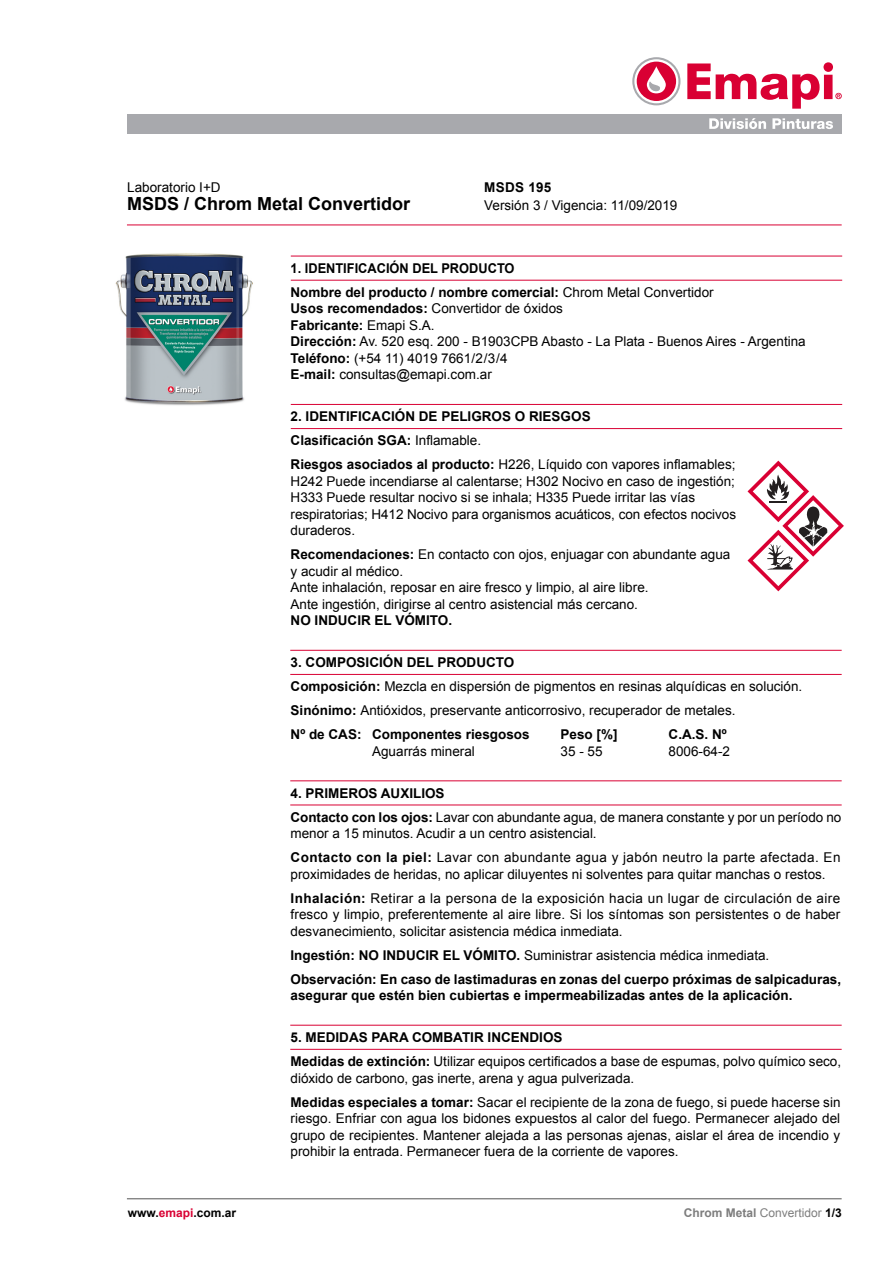
<style>
.page{position:relative;width:893px;height:1263px;background:#fff}
.page>*{position:absolute;margin:0;border:0;box-sizing:border-box;transform-origin:0 0}
.t1{font:700 18px "Arial";color:#000}
.t2{font:13.5px/16.5px "Arial";color:#000}
.t3{font:700 13.5px/24px "Arial";color:#000}
.t4{font:13.5px/24px "Arial";letter-spacing:.03em;color:#000}
.t5{font:700 13.5px/24px "Arial";color:#000;scale:.95 1}
.t6{font:12px "Arial";color:#7d7d7d}
.t7{font:700 12px "Arial";color:#000}
.s1{font-weight:400}
.s2{font-weight:700}
.s3{color:#d90033}
.s4{font-weight:700;color:#000}
</style>
<div class="page">
<hr style="left:127px;top:224px;width:715px;height:1px;background:#d90033">
<img style="left:115px;top:253px;width:138px;height:153px">
<hr style="left:127px;top:1198px;width:715px;height:1px;background:#545454">
<hr style="left:291px;top:256px;width:551px;height:1px;background:#d90033">
<hr style="left:291px;top:280px;width:551px;height:1px;background:#d90033">
<hr style="left:291px;top:404px;width:551px;height:1px;background:#d90033">
<hr style="left:291px;top:428px;width:551px;height:1px;background:#d90033">
<hr style="left:290px;top:650px;width:552px;height:1px;background:#d90033">
<hr style="left:290px;top:674px;width:552px;height:1px;background:#d90033">
<hr style="left:290px;top:780px;width:552px;height:1px;background:#d90033">
<hr style="left:290px;top:804px;width:552px;height:1px;background:#d90033">
<hr style="left:290px;top:1025px;width:552px;height:1px;background:#d90033">
<hr style="left:290px;top:1049px;width:552px;height:1px;background:#d90033">
<div style="left:127px;top:114px;width:715px;height:20px;background:#a8a9ad"></div>
<svg style="left:709px;top:118px;width:57px;height:11px"></svg>
<svg style="left:772px;top:118px;width:61px;height:11px"></svg>
<svg style="left:687px;top:62px;width:155px;height:47px"></svg>
<svg style="left:632px;top:57px;width:48px;height:48px"></svg>
<svg style="left:634px;top:59px;width:44px;height:44px"></svg>
<div style="left:637px;top:62px;width:39px;height:39px;background:#d90033;border-radius:50%"></div>
<svg style="left:647px;top:66px;width:19px;height:27px"></svg>
<svg style="left:747px;top:461px;width:97px;height:130px"></svg>
<p class="t2" style="left:127px;top:179px;width:95px">Laboratorio I+D</p>
<h1 class="t1" style="left:127px;top:194px;width:285px">MSDS / Chrom Metal Convertidor</h1>
<p class="t3" style="left:484px;top:175px;width:69px">MSDS 195</p>
<p class="t2" style="left:484px;top:197px;width:195px">Versión 3 / Vigencia: 11/09/2019</p>
<p class="t5" style="left:291px;top:256px;width:447px">1. IDENTIFICACIÓN DEL PRODUCTO<br>Nombre del producto / nombre comercial: <span class="s1">Chrom Metal Convertidor</span></p>
<p class="t2" style="left:291px;top:300px;width:517px"><span class="s2">Usos recomendados:</span> Convertidor de óxidos<br><span class="s2">Fabricante:</span> Emapi S.A.<br><span class="s2">Dirección:</span> Av. 520 esq. 200 - B1903CPB Abasto - La Plata - Buenos Aires - Argentina <span class="s2">Teléfono:</span> (+54 11) 4019 7661/2/3/4<br><span class="s2">E-mail:</span> consultas@emapi.com.ar</p>
<p class="t3" style="left:291px;top:405px;width:446px">2. IDENTIFICACIÓN DE PELIGROS O RIESGOS<br>Clasificación SGA: <span class="s1">Inflamable.<br></span>Riesgos asociados al producto: <span class="s1">H226, Líquido con vapores inflamables;</span></p>
<p class="t2" style="left:291px;top:473px;width:447px">H242 Puede incendiarse al calentarse; H302 Nocivo en caso de ingestión; H333 Puede resultar nocivo si se inhala; H335 Puede irritar las vías respiratorias; H412 Nocivo para organismos acuáticos, con efectos nocivos duraderos.</p>
<p class="t2" style="left:291px;top:546px;width:441px"><span class="s2">Recomendaciones:</span> En contacto con ojos, enjuagar con abundante agua y acudir al médico.<br>Ante inhalación, reposar en aire fresco y limpio, al aire libre.<br>Ante ingestión, dirigirse al centro asistencial más cercano.</p>
<p class="t3" style="left:291px;top:609px;width:163px">NO INDUCIR EL VÓMITO.</p>
<p class="t2" style="left:291px;top:651px;width:513px;line-height:24px"><span class="s2">3. COMPOSICIÓN DEL PRODUCTO<br>Composición:</span> Mezcla en dispersión de pigmentos en resinas alquídicas en solución.<br><span class="s2">Sinónimo:</span> Antióxidos, preservante anticorrosivo, recuperador de metales.<br><span class="s2">Nº de CAS: Componentes riesgosos</span></p>
<p class="t3" style="left:561px;top:723px;width:59px">Peso [%]</p>
<p class="t3" style="left:669px;top:723px;width:60px">C.A.S. Nº</p>
<p class="t2" style="left:372px;top:743px;width:104px">Aguarrás mineral</p>
<p class="t2" style="left:561px;top:743px;width:44px">35 - 55</p>
<p class="t2" style="left:669px;top:743px;width:63px">8006-64-2</p>
<p class="t2" style="left:291px;top:781px;width:552px;line-height:24px"><span class="s2">4. PRIMEROS AUXILIOS<br>Contacto con los ojos:</span> Lavar con abundante agua, de manera constante y por un período no</p>
<p class="t4" style="left:291px;top:822px;width:551px">menor a 15 minutos. Acudir a un centro asistencial.<br><span class="s2">Contacto con la piel:</span> Lavar con abundante agua y jabón neutro la parte afectada. En</p>
<p class="t2" style="left:291px;top:862px;width:551px;line-height:24px">proximidades de heridas, no aplicar diluyentes ni solventes para quitar manchas o restos.<br><span class="s2">Inhalación:</span> Retirar a la persona de la exposición hacia un lugar de circulación de aire</p>
<p class="t2" style="left:290px;top:906px;width:551px">fresco y limpio, preferentemente al aire libre. Si los síntomas son persistentes o de haber desvanecimiento, solicitar asistencia médica inmediata.</p>
<p class="t3" style="left:290px;top:943px;width:552px">Ingestión: NO INDUCIR EL VÓMITO. <span class="s1">Suministrar asistencia médica inmediata.<br></span>Observación: En caso de lastimaduras en zonas del cuerpo próximas de salpicaduras,</p>
<p class="t3" style="left:291px;top:984px;width:503px">asegurar que estén bien cubiertas e impermeabilizadas antes de la aplicación.</p>
<p class="t2" style="left:291px;top:1026px;width:552px;line-height:24px"><span class="s2">5. MEDIDAS PARA COMBATIR INCENDIOS<br>Medidas de extinción:</span> Utilizar equipos certificados a base de espumas, polvo químico seco,</p>
<p class="t2" style="left:291px;top:1066px;width:552px;line-height:24px">dióxido de carbono, gas inerte, arena y agua pulverizada.<br><span class="s2">Medidas especiales a tomar:</span> Sacar el recipiente de la zona de fuego, si puede hacerse sin</p>
<p class="t2" style="left:291px;top:1110px;width:551px;text-align:justify">riesgo. Enfriar con agua los bidones expuestos al calor del fuego. Permanecer alejado del grupo de recipientes. Mantener alejada a las personas ajenas, aislar el área de incendio y prohibir la entrada. Permanecer fuera de la corriente de vapores.</p>
<p class="t7" style="left:128px;top:1206px;width:110px">www.<span class="s3">emapi</span>.com.ar</p>
<p class="t6" style="left:684px;top:1206px;width:160px"><span class="s2">Chrom Metal</span> Convertidor <span class="s4">1/3</span></p>
</div>
